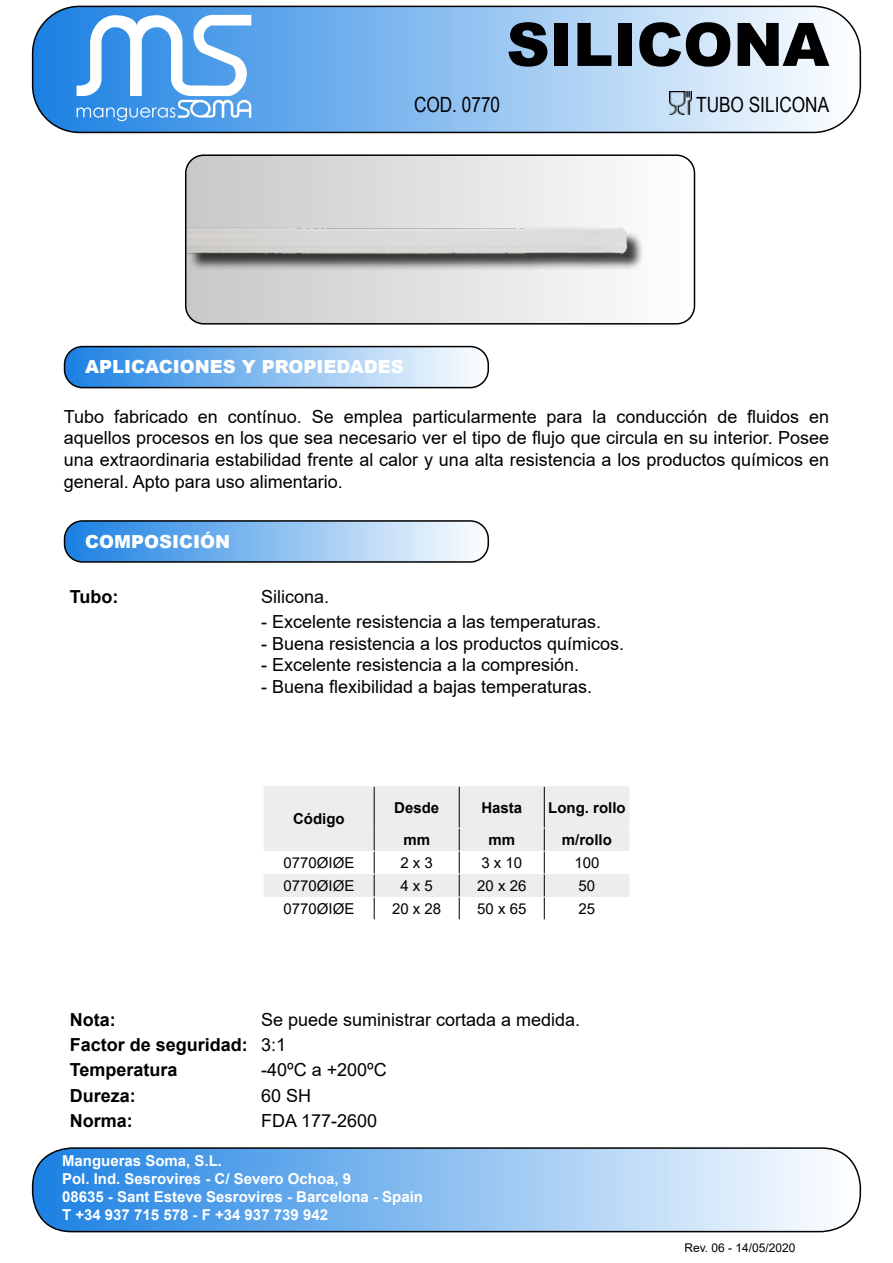
<style>
.page{position:relative;width:893px;height:1263px;background:#fff}
.page>*{position:absolute;margin:0;border:0;box-sizing:border-box;transform-origin:0 0}
.t1{font:900 60px "Arial";color:#000}
.t2{font:21px "Arial Narrow";color:#000}
.t3{font:18px/21.6px "Arial";color:#000;text-align:justify}
.t4{font:900 18px "Arial";color:#fff}
.t5{font:700 18px "Arial";color:#000}
.t6{font:700 15px/18px "Arial";color:#fff}
.t7{font:15px "Arial";color:#000}
.t8{font:700 15px "Arial";color:#000}
.t9{font:12px "Arial";color:#000}
.s1{font-weight:700}
</style>
<div class="page">
<img style="left:188px;top:157px;width:506px;height:165px">
<div style="left:185px;top:154px;width:510px;height:171px;border:2px solid #000;border-radius:18px"></div>
<svg style="left:65px;top:523px;width:423px;height:37px;background:#8cbeef"></svg>
<div style="left:64px;top:520px;width:425px;height:43px;border:2px solid #000;border-radius:18px"></div>
<svg style="left:65px;top:347px;width:423px;height:41px;background:#8cbfef"></svg>
<div style="left:64px;top:346px;width:425px;height:42px;border:2px solid #000;border-radius:18px"></div>
<svg style="left:33px;top:1148px;width:827px;height:83px;background:#8ec0f0"></svg>
<div style="left:32px;top:1147px;width:829px;height:85px;border:2px solid #000;border-radius:39px"></div>
<svg style="left:33px;top:6px;width:827px;height:126px;background:#9fc9f1"></svg>
<div style="left:32px;top:6px;width:829px;height:127px;border:2px solid #000;border-radius:47px"></div>
<img style="left:669px;top:92px;width:22px;height:22px">
<svg style="left:77px;top:15px;width:174px;height:106px"></svg>
<svg style="left:264px;top:786px;width:365px;height:134px"></svg>
<h1 class="t1" style="left:506px;top:1px;width:324px">SILICONA</h1>
<p class="t2" style="left:414px;top:89px;width:88px">COD. 0770</p>
<p class="t2" style="left:696px;top:89px;width:135px">TUBO SILICONA</p>
<p class="t4" style="left:85px;top:354px;width:320px">APLICACIONES Y PROPIEDADES</p>
<p class="t3" style="left:64px;top:405px;width:767px">Tubo fabricado en contínuo. Se emplea particularmente para la conducción de fluidos en aquellos procesos en los que sea necesario ver el tipo de flujo que circula en su interior. Posee una extraordinaria estabilidad frente al calor y una alta resistencia a los productos químicos en general. Apto para uso alimentario.</p>
<p class="t4" style="left:85px;top:528px;width:146px">COMPOSICIÓN</p>
<p class="t5" style="left:70px;top:584px;width:50px">Tubo:</p>
<p class="t3" style="left:261px;top:586px;width:70px">Silicona.</p>
<p class="t3" style="left:261px;top:611px;width:342px">- Excelente resistencia a las temperaturas.</p>
<p class="t3" style="left:261px;top:632px;width:365px">- Buena resistencia a los productos químicos.</p>
<p class="t3" style="left:261px;top:654px;width:320px">- Excelente resistencia a la compresión.</p>
<p class="t3" style="left:261px;top:676px;width:333px">- Buena flexibilidad a bajas temperaturas.</p>
<p class="t8" style="left:293px;top:808px;width:53px">Código</p>
<p class="t8" style="left:394px;top:797px;width:47px">Desde</p>
<p class="t8" style="left:481px;top:797px;width:42px">Hasta</p>
<p class="t8" style="left:548px;top:797px;width:79px">Long. rollo</p>
<p class="t8" style="left:403px;top:829px;width:28px">mm</p>
<p class="t8" style="left:488px;top:829px;width:28px">mm</p>
<p class="t8" style="left:562px;top:829px;width:52px">m/rollo</p>
<p class="t7" style="left:283px;top:852px;width:72px">0770ØIØE</p>
<p class="t7" style="left:400px;top:852px;width:34px">2 x 3</p>
<p class="t7" style="left:481px;top:852px;width:42px">3 x 10</p>
<p class="t7" style="left:574px;top:852px;width:27px">100</p>
<p class="t7" style="left:283px;top:875px;width:72px">0770ØIØE</p>
<p class="t7" style="left:400px;top:875px;width:34px">4 x 5</p>
<p class="t7" style="left:477px;top:875px;width:51px">20 x 26</p>
<p class="t7" style="left:579px;top:875px;width:18px">50</p>
<p class="t7" style="left:283px;top:898px;width:72px">0770ØIØE</p>
<p class="t7" style="left:392px;top:898px;width:51px">20 x 28</p>
<p class="t7" style="left:477px;top:898px;width:51px">50 x 65</p>
<p class="t7" style="left:579px;top:898px;width:18px">25</p>
<p class="t3" style="left:70px;top:1007px;width:512px;line-height:25px;text-align:left;text-indent:191px">Se puede suministrar cortada a medida.<br><span class="s1">Factor de seguridad:</span> 3:1<br><span class="s1">Temperatura</span></p>
<p class="t5" style="left:70px;top:1007px;width:47px">Nota:</p>
<p class="t3" style="left:261px;top:1059px;width:127px">-40ºC a +200ºC</p>
<p class="t5" style="left:70px;top:1082px;width:68px">Dureza:</p>
<p class="t3" style="left:261px;top:1084px;width:52px">60 SH</p>
<p class="t5" style="left:70px;top:1108px;width:64px">Norma:</p>
<p class="t3" style="left:261px;top:1109px;width:118px">FDA 177-2600</p>
<p class="t6" style="left:62px;top:1152px;width:362px">Mangueras Soma, S.L.<br>Pol. Ind. Sesrovires - C/ Severo Ochoa, 9<br>08635 - Sant Esteve Sesrovires - Barcelona - Spain T +34 937 715 578 - F +34 937 739 942</p>
<p class="t9" style="left:684px;top:1239px;width:113px">Rev. 06 - 14/05/2020</p>
</div>
